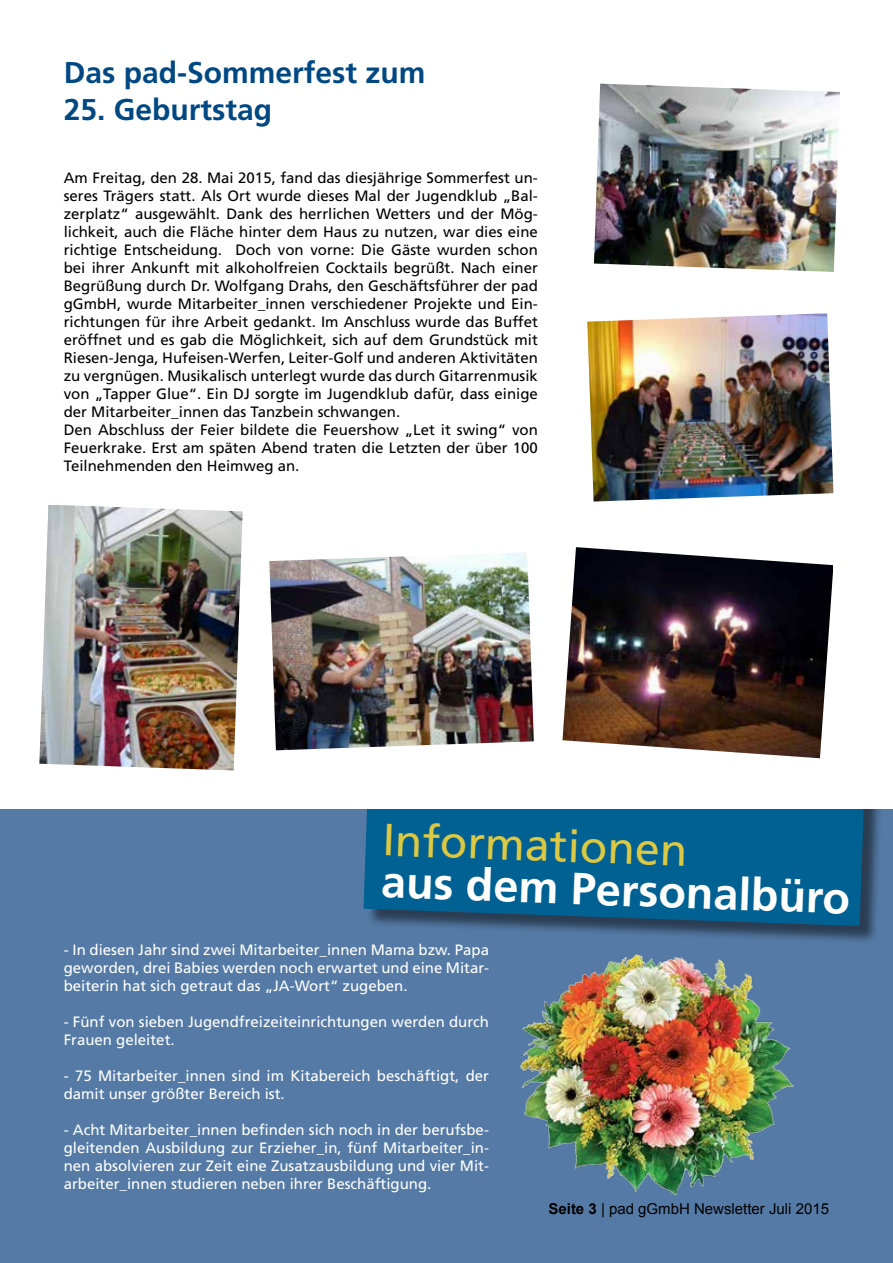
<style>
.page{position:relative;width:893px;height:1263px;background:#fff}
.page>*{position:absolute;margin:0;border:0;box-sizing:border-box;transform-origin:0 0}
.t1{font:700 45px "Frutiger";color:#fff}
.t2{font:45px "Frutiger";color:#dcc842}
.t3{font:700 30px "Frutiger";color:#004883}
.t4{font:15px/18px "Frutiger";color:#000}
.t5{font:15px/18px "Frutiger";color:#fff;text-align:justify}
.t6{font:15px "Arial";color:#000}
.s1{font-weight:700}
</style>
<div class="page">
<div style="left:0;top:795px;width:893px;height:468px;background:#547aa5"></div>
<div style="left:366px;top:777px;width:517px;height:168px;background:#000;opacity:.5"></div>
<svg style="left:363px;top:808px;width:501px;height:118px;background:#06608f"></svg>
<div style="left:0;top:727px;width:893px;height:81px;background:#fff"></div>
<img style="left:511px;top:935px;width:289px;height:261px">
<img style="left:594px;top:84px;width:246px;height:188px">
<img style="left:587px;top:313px;width:246px;height:188px">
<img style="left:269px;top:552px;width:265px;height:198px">
<img style="left:39px;top:505px;width:204px;height:265px">
<img style="left:562px;top:547px;width:271px;height:211px">
<h2 class="t3" style="left:64px;top:55px;width:363px">Das pad-Sommerfest zum</h2>
<h2 class="t3" style="left:64px;top:92px;width:210px">25. Geburtstag</h2>
<p class="t4" style="left:64px;top:169px;width:476px">Am Freitag, den 28. Mai 2015, fand das diesjährige Sommerfest un&shy;seres Trägers statt. Als Ort wurde dieses Mal der Jugendklub „Bal&shy;zerplatz“ ausgewählt. Dank des herrlichen Wetters und der Mög&shy;lichkeit, auch die Fläche hinter dem Haus zu nutzen, war dies eine richtige Entscheidung. Doch von vorne: Die Gäste wurden schon bei ihrer Ankunft mit alkoholfreien Cocktails begrüßt. Nach einer Begrüßung durch Dr. Wolfgang Drahs, den Geschäftsführer der pad gGmbH, wurde Mitarbeiter_innen verschiedener Projekte und Ein&shy;richtungen für ihre Arbeit gedankt. Im Anschluss wurde das Buffet eröffnet und es gab die Möglichkeit, sich auf dem Grundstück mit Riesen-Jenga, Hufeisen-Werfen, Leiter-Golf und anderen Aktivitäten zu vergnügen. Musikalisch unterlegt wurde das durch Gitarrenmusik von „Tapper Glue“. Ein DJ sorgte im Jugendklub dafür, dass einige der Mitarbeiter_innen das Tanzbein schwangen.<br>Den Abschluss der Feier bildete die Feuershow „Let it swing“ von Feuerkrake. Erst am späten Abend traten die Letzten der über 100<br>Teilnehmenden den Heimweg an.</p>
<h1 class="t2" style="left:384px;top:813px;width:307px;rotate:2deg">Informationen</h1>
<h1 class="t1" style="left:382px;top:855px;width:471px;rotate:2deg">aus dem Personalbüro</h1>
<p class="t5" style="left:64px;top:941px;width:427px">- In diesen Jahr sind zwei Mitarbeiter_innen Mama bzw. Papa geworden, drei Babies werden noch erwartet und eine Mitar&shy;beiterin hat sich getraut das „JA-Wort“ zugeben.</p>
<p class="t5" style="left:64px;top:1013px;width:427px">- Fünf von sieben Jugendfreizeiteinrichtungen werden durch<br>Frauen geleitet.</p>
<p class="t5" style="left:64px;top:1067px;width:427px">- 75 Mitarbeiter_innen sind im Kitabereich beschäftigt, der damit unser größter Bereich ist.</p>
<p class="t5" style="left:64px;top:1121px;width:427px">- Acht Mitarbeiter_innen befinden sich noch in der berufsbe&shy;gleitenden Ausbildung zur Erzieher_in, fünf Mitarbeiter_in&shy;nen absolvieren zur Zeit eine Zusatzausbildung und vier Mit&shy;arbeiter_innen studieren neben ihrer Beschäftigung.</p>
<p class="t6" style="left:548px;top:1199px;width:282px"><span class="s1">Seite 3</span> | pad gGmbH Newsletter Juli 2015</p>
</div>
